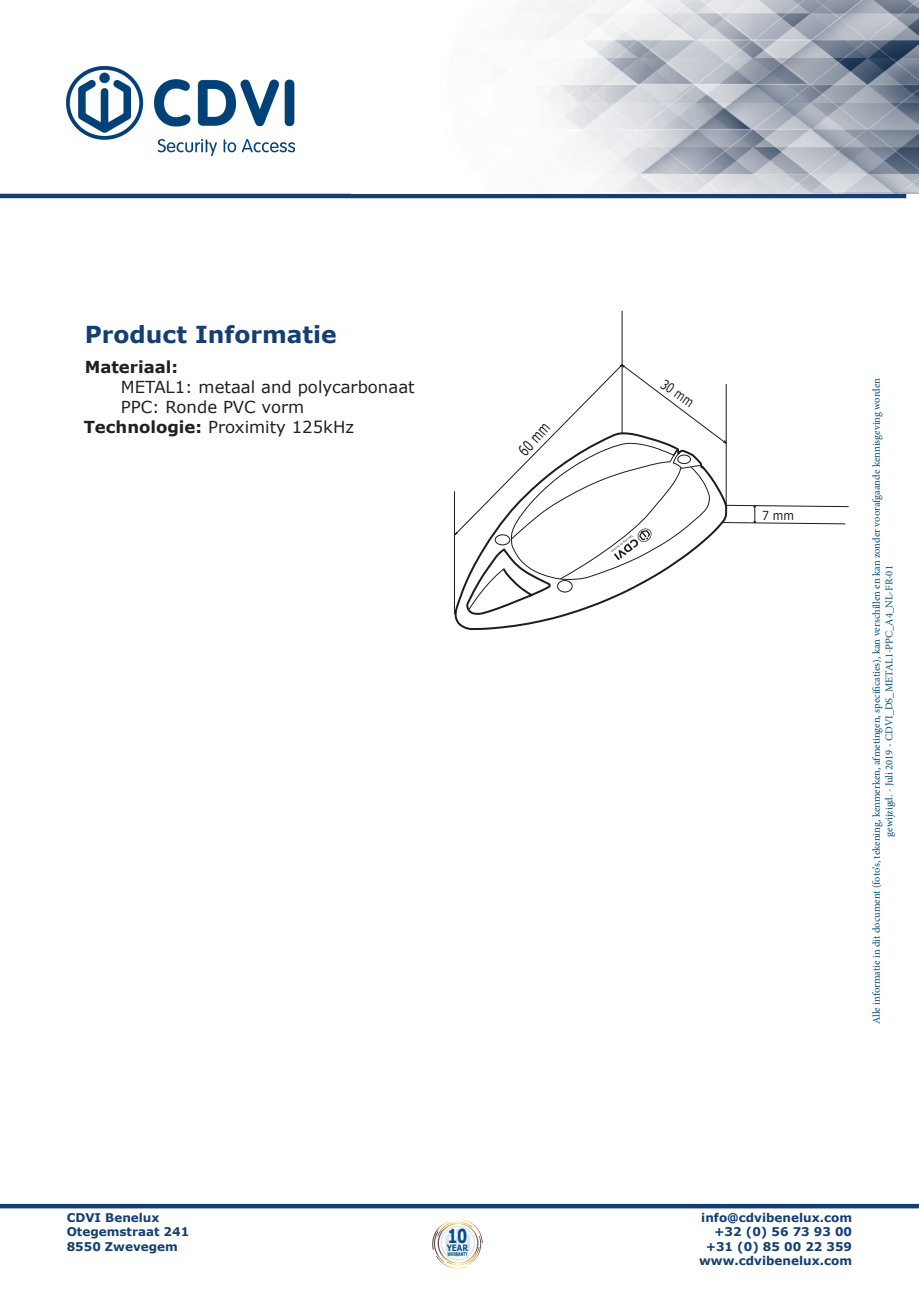
<style>
.page{position:relative;width:919px;height:1289px;background:#fff}
.page>*{position:absolute;margin:0;border:0;box-sizing:border-box;transform-origin:0 0}
.t1{font:700 23.4px "Verdana";color:#143f72}
.t2{font:700 19.2px "Verdana";color:#014f85;scale:.75 1}
.t3{font:16.5px "Verdana";color:#231f20}
.t4{font:700 16.5px "Verdana";color:#231f20}
.t5{font:15.3px "Verdana";color:#1c1c1b;scale:.7 1}
.t6{font:13.5px "Verdana";color:#1c1c1b;scale:.76 1}
.t7{font:12.45px "Verdana";color:#1c1c1b;scale:.88 1}
.t8{font:700 12px/14.4px "Verdana";color:#143f72;text-align:right}
.t9{font:10.5px/12.6px "Minion Pro";color:#014d7f;text-align:center}
.t10{font:700 8.85px "Verdana";color:#014f85;scale:.82 1}
.t11{font:700 5.1px "Verdana";color:#014f85;scale:.62 1}
.s1{font-weight:700}
</style>
<div class="page">
<div style="left:0;top:1203px;width:918px;height:5px;background:#143f72"></div>
<img style="left:67px;top:67px;width:227px;height:89px">
<svg style="left:432px;top:1219px;width:50px;height:49px"></svg>
<hr style="left:0;top:194px;width:906px;height:4px;background:#143f72">
<img style="left:514px;top:0;width:404px;height:194px">
<svg style="left:454px;top:616px;width:111px;height:15px"></svg>
<hr style="left:621px;top:311px;width:1px;height:122px;background:#1c1c1b">
<svg style="left:454px;top:364px;width:395px;height:252px"></svg>
<p class="t1" style="left:85px;top:318px;width:253px">Product Informatie</p>
<p class="t4" style="left:85px;top:355px;width:95px">Materiaal:</p>
<p class="t3" style="left:121px;top:375px;width:295px">METAL1: metaal and polycarbonaat</p>
<p class="t3" style="left:121px;top:395px;width:185px">PPC: Ronde PVC vorm</p>
<p class="t3" style="left:84px;top:415px;width:272px"><span class="s1">Technologie:</span> Proximity 125kHz</p>
<p class="t5" style="left:514px;top:447px;width:56px;rotate:-48deg">60 mm</p>
<p class="t8" style="left:67px;top:1209px;width:94px">CDVI Benelux</p>
<p class="t8" style="left:67px;top:1224px;width:124px">Otegemstraat 241</p>
<p class="t8" style="left:67px;top:1238px;width:113px">8550 Zwevegem</p>
<p class="t2" style="left:447px;top:1222px;width:28px">10</p>
<p class="t11" style="left:447px;top:1251px;width:34px">WARRANTY</p>
<p class="t10" style="left:446px;top:1241px;width:28px">YEAR</p>
<p class="t6" style="left:667px;top:375px;width:50px;rotate:35deg">30 mm</p>
<p class="t7" style="left:762px;top:508px;width:38px">7 mm</p>
<p class="t9" style="left:870px;top:1024px;width:648px;rotate:-90deg">Alle informatie in dit document (foto’s, tekening, kenmerken, afmetingen, specificaties), kan verschillen en kan zonder voorafgaande kennisgeving worden gewijzigd. - Juli 2019 - CDVI_DS_METAL1-PPC_A4_NL-FR-01</p>
<p class="t8" style="left:701px;top:1209px;width:152px">info@cdvibenelux.com</p>
<p class="t8" style="left:699px;top:1224px;width:154px">+32 (0) 56 73 93 00 +31 (0) 85 00 22 359 www.cdvibenelux.com</p>
</div>
